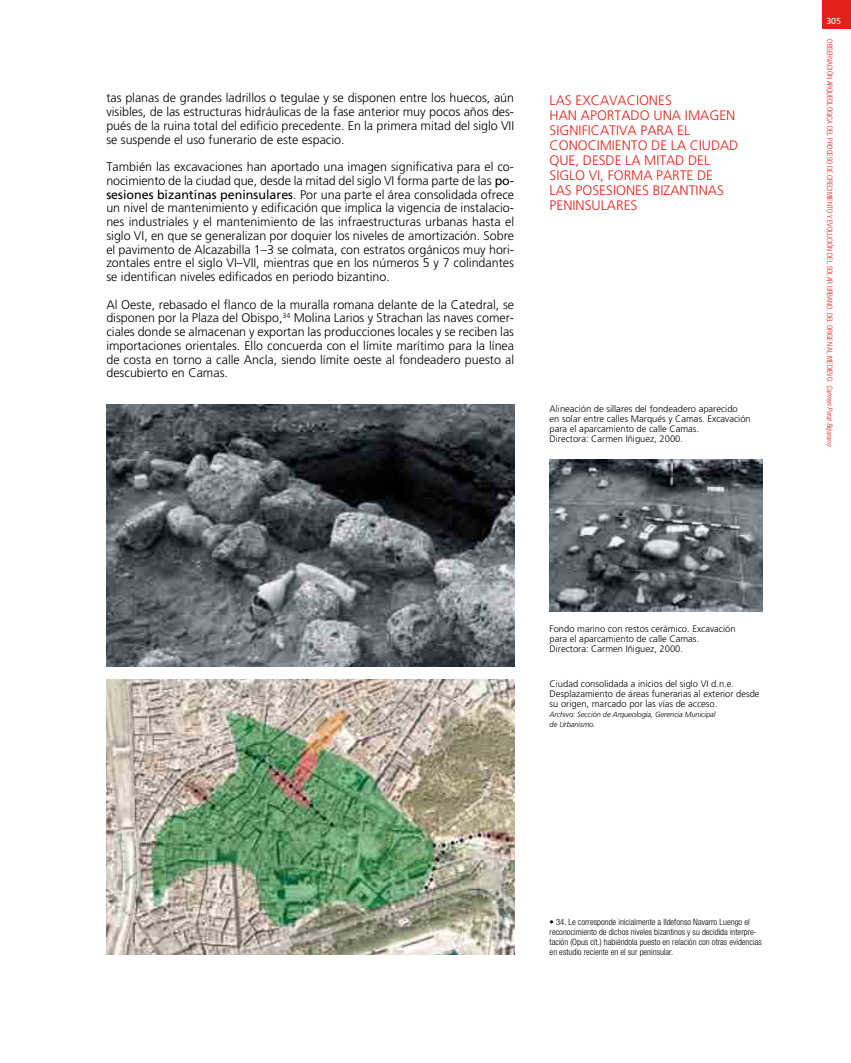
<style>
.page{position:relative;width:851px;height:1063px;background:#fff}
.page>*{position:absolute;margin:0;border:0;box-sizing:border-box;transform-origin:0 0}
.t1{font:300 13.75px "Frutiger";color:#e32119}
.t2{font:300 12.5px/13.8px "Frutiger";color:#000;text-align:justify}
.t3{font:300 9.38px/10px "Frutiger";color:#000}
.t4{font:300 condensed 8.75px/10px "Helvetica Neue";color:#000}
.t5{font:8.75px "Frutiger";color:#fff}
.t6{font:300 condensed 7.5px "Helvetica Neue";color:#e32119}
.t7{font:italic 300 7.5px/10px "Frutiger";letter-spacing:-.01em;color:#000}
.s1{font-weight:400}
.s2{font-style:italic}
</style>
<div class="page">
<div style="left:822px;top:0;width:28px;height:28px;background:#e32119"></div>
<img style="left:106px;top:405px;width:408px;height:261px">
<img style="left:106px;top:680px;width:408px;height:275px">
<img style="left:549px;top:460px;width:213px;height:151px">
<p class="t2" style="left:106px;top:91px;width:409px">tas planas de grandes ladrillos o tegulae y se disponen entre los huecos, aún visibles, de las estructuras hidráulicas de la fase anterior muy pocos años des&shy;pués de la ruina total del edificio precedente. En la primera mitad del siglo VII se suspende el uso funerario de este espacio.</p>
<p class="t2" style="left:106px;top:160px;width:409px">También las excavaciones han aportado una imagen significativa para el co&shy;nocimiento de la ciudad que, desde la mitad del siglo VI forma parte de las <span class="s1">po&shy;sesiones bizantinas peninsulares</span>. Por una parte el área consolidada ofrece un nivel de mantenimiento y edificación que implica la vigencia de instalacio&shy;nes industriales y el mantenimiento de las infraestructuras urbanas hasta el siglo VI, en que se generalizan por doquier los niveles de amortización. Sobre el pavimento de Alcazabilla 1–3 se colmata, con estratos orgánicos muy hori&shy;zontales entre el siglo VI–VII, mientras que en los números 5 y 7 colindantes se identifican niveles edificados en periodo bizantino.</p>
<p class="t2" style="left:106px;top:297px;width:409px">Al Oeste, rebasado el flanco de la muralla romana delante de la Catedral, se disponen por la Plaza del Obispo,<sup>34</sup> Molina Larios y Strachan las naves comer&shy;ciales donde se almacenan y exportan las producciones locales y se reciben las importaciones orientales. Ello concuerda con el límite marítimo para la línea de costa en torno a calle Ancla, siendo límite oeste al fondeadero puesto al descubierto en Camas.</p>
<p class="t1" style="left:549px;top:93px;width:8px">las</p>
<p class="t1" style="left:575px;top:93px;width:9px">excavaciones</p>
<p class="t1" style="left:549px;top:108px;width:10px">han</p>
<p class="t1" style="left:581px;top:108px;width:10px">aportado</p>
<p class="t1" style="left:653px;top:108px;width:10px">una</p>
<p class="t1" style="left:684px;top:108px;width:10px">imagen</p>
<p class="t1" style="left:549px;top:123px;width:8px">significativa</p>
<p class="t1" style="left:640px;top:123px;width:9px">para</p>
<p class="t1" style="left:677px;top:123px;width:7px">el</p>
<p class="t1" style="left:549px;top:138px;width:10px">conocimiento</p>
<p class="t1" style="left:651px;top:138px;width:48px">delaciudad</p>
<p class="t1" style="left:549px;top:153px;width:42px">que, desde</p>
<p class="t1" style="left:625px;top:153px;width:28px">la mitad</p>
<p class="t1" style="left:688px;top:153px;width:8px">del</p>
<p class="t1" style="left:549px;top:168px;width:8px">siglo</p>
<p class="t1" style="left:589px;top:168px;width:29px">VI, forma</p>
<p class="t1" style="left:656px;top:168px;width:9px">parte</p>
<p class="t1" style="left:697px;top:168px;width:9px">de</p>
<p class="t1" style="left:549px;top:183px;width:8px">las</p>
<p class="t1" style="left:575px;top:183px;width:9px">posesiones</p>
<p class="t1" style="left:652px;top:183px;width:8px">bizantinas</p>
<p class="t1" style="left:549px;top:198px;width:9px">peninsulares</p>
<p class="t3" style="left:549px;top:404px;width:203px">Alineación de sillares del fondeadero aparecido<br>en solar entre calles Marqués y Camas. Excavación para el aparcamiento de calle Camas.<br>Directora: Carmen Iñiguez, 2000.</p>
<p class="t5" style="left:826px;top:16px;width:16px">305</p>
<p class="t6" style="left:834px;top:39px;width:408px;rotate:90deg">OBSERVACIÓN ARQUEOLÓGICA DEL PROCESO DE CRECIMIENTO Y EVOLUCIÓN DEL SOLAR URBANO. DEL ORIGEN AL MEDIEVO. <span class="s2">Carmen Peral Bejarano</span></p>
<p class="t3" style="left:549px;top:624px;width:187px">Fondo marino con restos cerámico. Excavación para el aparcamiento de calle Camas.<br>Directora: Carmen Iñiguez, 2000.</p>
<p class="t3" style="left:549px;top:679px;width:211px">Ciudad consolidada a inicios del siglo VI d.n.e.<br>Desplazamiento de áreas funerarias al exterior desde su origen, marcado por las vías de acceso.</p>
<p class="t7" style="left:549px;top:710px;width:167px">Archivo: Sección de Arqueología, Gerencia Municipal de Urbanismo.</p>
<p class="t4" style="left:549px;top:917px;width:214px">• 34. Le corresponde inicialmente a Ildefonso Navarro Luengo el reconocimiento de dichos niveles bizantinos y su decidida interpre&shy;tación (Opus cit.) habiéndola puesto en relación con otras evidencias en estudio reciente en el sur peninsular.</p>
</div>
